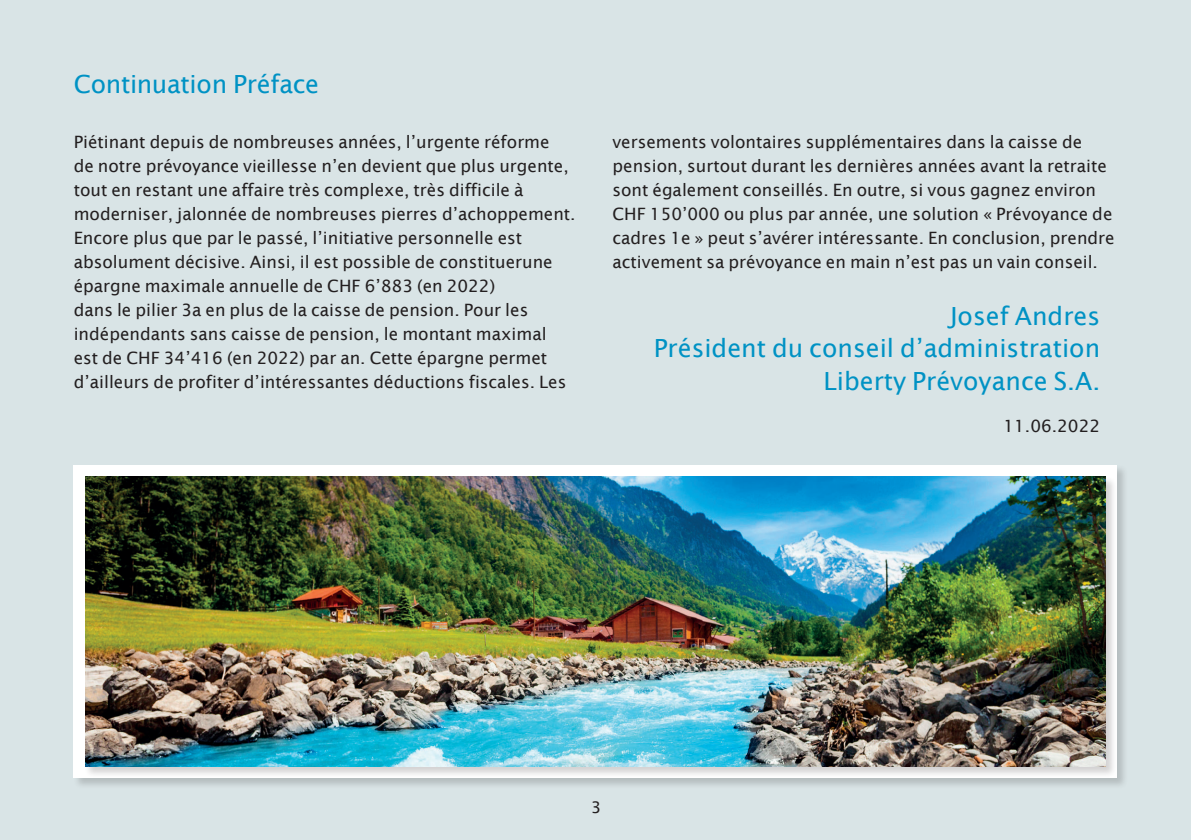
<style>
.page{position:relative;width:1191px;height:840px;background:#fff}
.page>*{position:absolute;margin:0;border:0;box-sizing:border-box;transform-origin:0 0}
.t1{font:25px/32.2px "Lucida Sans";color:#0092c4;text-align:right}
.t2{font:17px/24px "Lucida Sans";color:#231f20}
.t3{font:16px "Lucida Sans";color:#231f20}
</style>
<div class="page">
<div style="left:0;top:0;width:1191px;height:839px;background:#d9e4e6"></div>
<div style="left:73px;top:464px;width:1055px;height:324px;background:#231f20;opacity:.2"></div>
<div style="left:74px;top:465px;width:1043px;height:312px;background:#fff"></div>
<div style="left:84px;top:475px;width:1033px;height:302px;background:#231f20;opacity:.2"></div>
<img style="left:85px;top:476px;width:1021px;height:289px">
<h1 class="t1" style="left:74px;top:68px;width:247px">Continuation Préface</h1>
<p class="t2" style="left:74px;top:130px;width:503px">Piétinant depuis de nombreuses années, l’urgente réforme<br>de notre prévoyance vieillesse n’en devient que plus urgente, tout en restant une affaire très complexe, très difficile à moderniser, jalonnée de nombreuses pierres d’achoppement.<br>Encore plus que par le passé, l’initiative personnelle est absolument décisive. Ainsi, il est possible de constituerune épargne maximale annuelle de CHF 6’883 (en 2022)<br>dans le pilier 3a en plus de la caisse de pension. Pour les indépendants sans caisse de pension, le montant maximal<br>est de CHF 34’416 (en 2022) par an. Cette épargne permet d’ailleurs de profiter d’intéressantes déductions fiscales. Les</p>
<p class="t2" style="left:612px;top:130px;width:504px">versements volontaires supplémentaires dans la caisse de pension, surtout durant les dernières années avant la retraite sont également conseillés. En outre, si vous gagnez environ CHF 150’000 ou plus par année, une solution « Prévoyance de cadres 1e » peut s’avérer intéressante. En conclusion, prendre activement sa prévoyance en main n’est pas un vain conseil.</p>
<h1 class="t1" style="left:653px;top:300px;width:448px">Josef Andres<br>Président du conseil d’administration<br>Liberty Prévoyance S.A.</h1>
<p class="t2" style="left:1003px;top:414px;width:98px">11.06.2022</p>
<p class="t3" style="left:591px;top:797px;width:12px">3</p>
</div>
